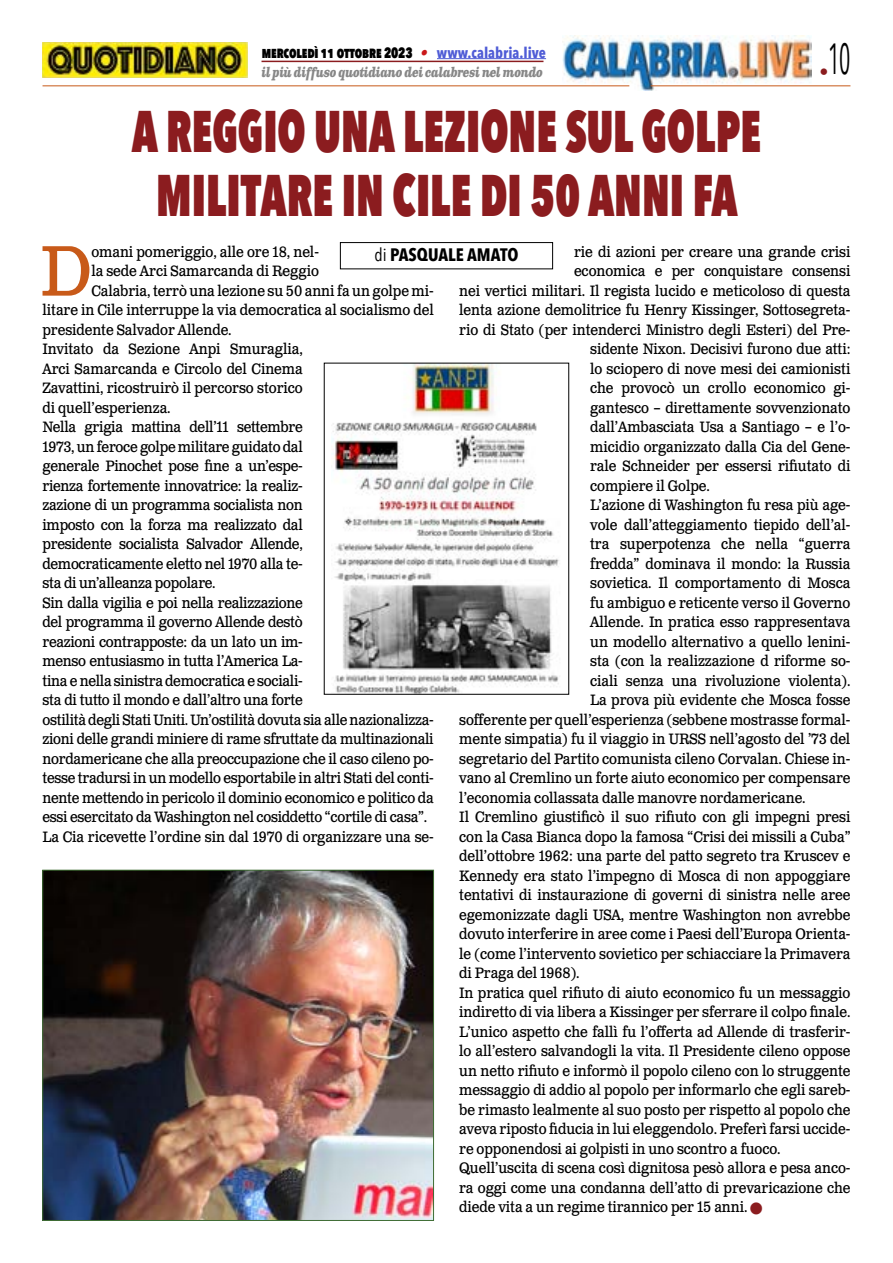
<style>
.page{position:relative;width:893px;height:1263px;background:#fff}
.page>*{position:absolute;margin:0;border:0;box-sizing:border-box;transform-origin:0 0}
.t1{font:71.25px "Clarendon Text Pro";color:#c85a19;scale:.9 1}
.t2{font:800 58.5px/64.5px "Avenir Next Condensed";color:#8b1c1f;text-align:center;scale:.75 1}
.t3{font:43.5px "Avenir Next Condensed";color:#000;scale:.55 1}
.t4{font:700 18px "Avenir Next Condensed";color:#000}
.t5{font:15px "Clarendon Text Pro";letter-spacing:-.005em;color:#000;scale:.9 1}
.t6{font:800 15px "Avenir Next Condensed";letter-spacing:-.01em;color:#000;scale:.86 1}
.t7{font:italic 700 13.5px "Clarendon Text Pro";letter-spacing:-.05em;color:#878787;scale:.79 1}
.s1{font-family:"Clarendon Text Pro";font-weight:700;font-style:italic;color:#ca181a}
.s2{font-weight:700;color:#4f5cd6}
.s3{color:#8b1c1f}
.s4{font-weight:400}
</style>
<div class="page">
<img style="left:563px;top:36px;width:248px;height:54px">
<hr style="left:43px;top:85px;width:586px;height:1px;background:#c85a19">
<hr style="left:651px;top:85px;width:199px;height:1px;background:#c85a19">
<hr style="left:437px;top:58px;width:109px;height:1px;background:#4f5cd6">
<hr style="left:261px;top:61px;width:282px;height:1px;background:#8b1c1f">
<img style="left:43px;top:43px;width:204px;height:34px">
<div style="left:340px;top:242px;width:213px;height:27px;border:1px solid #000"></div>
<img style="left:332px;top:365px;width:227px;height:327px">
<img style="left:45px;top:872px;width:387px;height:347px">
<div style="left:43px;top:870px;width:391px;height:351px;border:1px solid #3f6d34"></div>
<p class="t6" style="left:262px;top:43px;width:332px">mercoledì 11 ottobre 2023 <span class="s1">•</span> <span class="s2">www.calabria.live</span></p>
<p class="t7" style="left:261px;top:64px;width:358px">il più diffuso quotidiano dei calabresi nel mondo</p>
<h2 class="t2" style="left:132px;top:98px;width:840px">A REGGIO UNA LEZIONE SUL GOLPE<br>MILITARE IN CILE DI 50 ANNI FA</h2>
<h3 class="t3" style="left:820px;top:21px;width:58px"><sub>•</sub>10</h3>
<p class="t5" style="left:574px;top:242px;width:309px">rie di azioni per creare una grande crisi</p>
<p class="t5" style="left:574px;top:262px;width:309px">economica e per conquistare consensi</p>
<p class="t5" style="left:459px;top:281px;width:436px">nei vertici militari. Il regista lucido e meticoloso di questa</p>
<p class="t5" style="left:459px;top:301px;width:436px">lenta azione demolitrice fu Henry Kissinger, Sottosegreta-</p>
<p class="t5" style="left:459px;top:320px;width:436px">rio di Stato (per intenderci Ministro degli Esteri) del Pre-</p>
<p class="t5" style="left:590px;top:340px;width:291px">sidente Nixon. Decisivi furono due atti:</p>
<p class="t5" style="left:590px;top:359px;width:291px">lo sciopero di nove mesi dei camionisti</p>
<p class="t5" style="left:590px;top:379px;width:291px">che provocò un crollo economico gi-</p>
<p class="t5" style="left:590px;top:398px;width:291px">gantesco – direttamente sovvenzionato</p>
<p class="t5" style="left:590px;top:418px;width:291px">dall’Ambasciata Usa a Santiago – e l’o-</p>
<p class="t5" style="left:590px;top:437px;width:291px">micidio organizzato dalla Cia del Gene-</p>
<p class="t5" style="left:590px;top:457px;width:291px">rale Schneider per essersi rifiutato di</p>
<p class="t5" style="left:590px;top:476px;width:135px">compiere il Golpe.</p>
<p class="t5" style="left:590px;top:496px;width:291px">L’azione di Washington fu resa più age-</p>
<p class="t5" style="left:590px;top:515px;width:291px">vole dall’atteggiamento tiepido dell’al-</p>
<p class="t5" style="left:590px;top:535px;width:291px">tra superpotenza che nella “guerra</p>
<p class="t5" style="left:590px;top:554px;width:291px">fredda” dominava il mondo: la Russia</p>
<p class="t5" style="left:590px;top:574px;width:291px">sovietica. Il comportamento di Mosca</p>
<p class="t5" style="left:590px;top:593px;width:291px">fu ambiguo e reticente verso il Governo</p>
<p class="t5" style="left:590px;top:613px;width:291px">Allende. In pratica esso rappresentava</p>
<p class="t5" style="left:590px;top:632px;width:291px">un modello alternativo a quello lenini-</p>
<p class="t5" style="left:590px;top:652px;width:291px">sta (con la realizzazione d riforme so-</p>
<p class="t5" style="left:590px;top:671px;width:291px">ciali senza una rivoluzione violenta).</p>
<p class="t5" style="left:590px;top:691px;width:291px">La prova più evidente che Mosca fosse</p>
<p class="t5" style="left:459px;top:710px;width:436px">sofferente per quell’esperienza (sebbene mostrasse formal-</p>
<p class="t5" style="left:459px;top:730px;width:436px">mente simpatia) fu il viaggio in URSS nell’agosto del ’73 del</p>
<p class="t5" style="left:459px;top:749px;width:436px">segretario del Partito comunista cileno Corvalan. Chiese in-</p>
<p class="t5" style="left:459px;top:769px;width:436px">vano al Cremlino un forte aiuto economico per compensare</p>
<p class="t5" style="left:459px;top:788px;width:386px">l’economia collassata dalle manovre nordamericane.</p>
<p class="t5" style="left:459px;top:808px;width:436px">Il Cremlino giustificò il suo rifiuto con gli impegni presi</p>
<p class="t5" style="left:459px;top:827px;width:436px">con la Casa Bianca dopo la famosa “Crisi dei missili a Cuba”</p>
<p class="t5" style="left:459px;top:847px;width:436px">dell’ottobre 1962: una parte del patto segreto tra Kruscev e</p>
<p class="t5" style="left:459px;top:866px;width:436px">Kennedy era stato l’impegno di Mosca di non appoggiare</p>
<p class="t5" style="left:459px;top:886px;width:436px">tentativi di instaurazione di governi di sinistra nelle aree</p>
<p class="t5" style="left:459px;top:905px;width:436px">egemonizzate dagli USA, mentre Washington non avrebbe</p>
<p class="t5" style="left:459px;top:925px;width:436px">dovuto interferire in aree come i Paesi dell’Europa Orienta-</p>
<p class="t5" style="left:459px;top:944px;width:436px">le (come l’intervento sovietico per schiacciare la Primavera</p>
<p class="t5" style="left:459px;top:964px;width:135px">di Praga del 1968).</p>
<p class="t5" style="left:459px;top:983px;width:436px">In pratica quel rifiuto di aiuto economico fu un messaggio</p>
<p class="t5" style="left:459px;top:1003px;width:436px">indiretto di via libera a Kissinger per sferrare il colpo finale.</p>
<p class="t5" style="left:459px;top:1022px;width:436px">L’unico aspetto che fallì fu l’offerta ad Allende di trasferir-</p>
<p class="t5" style="left:459px;top:1042px;width:436px">lo all’estero salvandogli la vita. Il Presidente cileno oppose</p>
<p class="t5" style="left:459px;top:1061px;width:436px">un netto rifiuto e informò il popolo cileno con lo struggente</p>
<p class="t5" style="left:459px;top:1081px;width:436px">messaggio di addio al popolo per informarlo che egli sareb-</p>
<p class="t5" style="left:459px;top:1100px;width:436px">be rimasto lealmente al suo posto per rispetto al popolo che</p>
<p class="t5" style="left:459px;top:1120px;width:436px">aveva riposto fiducia in lui eleggendolo. Preferì farsi uccide-</p>
<p class="t5" style="left:459px;top:1139px;width:359px">re opponendosi ai golpisti in uno scontro a fuoco.</p>
<p class="t5" style="left:459px;top:1159px;width:436px">Quell’uscita di scena così dignitosa pesò allora e pesa anco-</p>
<p class="t5" style="left:459px;top:1178px;width:436px">ra oggi come una condanna dell’atto di prevaricazione che</p>
<p class="t5" style="left:459px;top:1198px;width:338px">diede vita a un regime tirannico per 15 anni. <span class="s3">■</span></p>
<h1 class="t1" style="left:40px;top:228px;width:59px">D</h1>
<p class="t5" style="left:91px;top:242px;width:254px">omani pomeriggio, alle ore 18, nel-</p>
<p class="t4" style="left:375px;top:243px;width:145px"><span class="s4">di</span> PASQUALE AMATO</p>
<p class="t5" style="left:91px;top:262px;width:254px">la sede Arci Samarcanda di Reggio</p>
<p class="t5" style="left:91px;top:281px;width:382px">Calabria, terrò una lezione su 50 anni fa un golpe mi-</p>
<p class="t5" style="left:43px;top:301px;width:436px">litare in Cile interruppe la via democratica al socialismo del</p>
<p class="t5" style="left:43px;top:320px;width:212px">presidente Salvador Allende.</p>
<p class="t5" style="left:43px;top:340px;width:291px">Invitato da Sezione Anpi Smuraglia,</p>
<p class="t5" style="left:43px;top:359px;width:291px">Arci Samarcanda e Circolo del Cinema</p>
<p class="t5" style="left:43px;top:379px;width:291px">Zavattini, ricostruirò il percorso storico</p>
<p class="t5" style="left:43px;top:398px;width:144px">di quell’esperienza.</p>
<p class="t5" style="left:43px;top:418px;width:291px">Nella grigia mattina dell’11 settembre</p>
<p class="t5" style="left:43px;top:437px;width:291px">1973, un feroce golpe militare guidato dal</p>
<p class="t5" style="left:43px;top:457px;width:291px">generale Pinochet pose fine a un’espe-</p>
<p class="t5" style="left:43px;top:476px;width:291px">rienza fortemente innovatrice: la realiz-</p>
<p class="t5" style="left:43px;top:496px;width:291px">zazione di un programma socialista non</p>
<p class="t5" style="left:43px;top:515px;width:291px">imposto con la forza ma realizzato dal</p>
<p class="t5" style="left:43px;top:535px;width:291px">presidente socialista Salvador Allende,</p>
<p class="t5" style="left:43px;top:554px;width:291px">democraticamente eletto nel 1970 alla te-</p>
<p class="t5" style="left:43px;top:574px;width:194px">sta di un’alleanza popolare.</p>
<p class="t5" style="left:43px;top:593px;width:291px">Sin dalla vigilia e poi nella realizzazione</p>
<p class="t5" style="left:43px;top:613px;width:291px">del programma il governo Allende destò</p>
<p class="t5" style="left:43px;top:632px;width:291px">reazioni contrapposte: da un lato un im-</p>
<p class="t5" style="left:43px;top:652px;width:291px">menso entusiasmo in tutta l’America La-</p>
<p class="t5" style="left:43px;top:671px;width:291px">tina e nella sinistra democratica e sociali-</p>
<p class="t5" style="left:43px;top:691px;width:291px">sta di tutto il mondo e dall’altro una forte</p>
<p class="t5" style="left:43px;top:710px;width:436px">ostilità degli Stati Uniti. Un’ostilità dovuta sia alle nazionalizza-</p>
<p class="t5" style="left:43px;top:730px;width:436px">zioni delle grandi miniere di rame sfruttate da multinazionali</p>
<p class="t5" style="left:43px;top:749px;width:436px">nordamericane che alla preoccupazione che il caso cileno po-</p>
<p class="t5" style="left:43px;top:769px;width:436px">tesse tradursi in un modello esportabile in altri Stati del conti-</p>
<p class="t5" style="left:43px;top:788px;width:436px">nente mettendo in pericolo il dominio economico e politico da</p>
<p class="t5" style="left:43px;top:808px;width:429px">essi esercitato da Washington nel cosiddetto “cortile di casa”.</p>
<p class="t5" style="left:43px;top:827px;width:436px">La Cia ricevette l’ordine sin dal 1970 di organizzare una se-</p>
</div>
